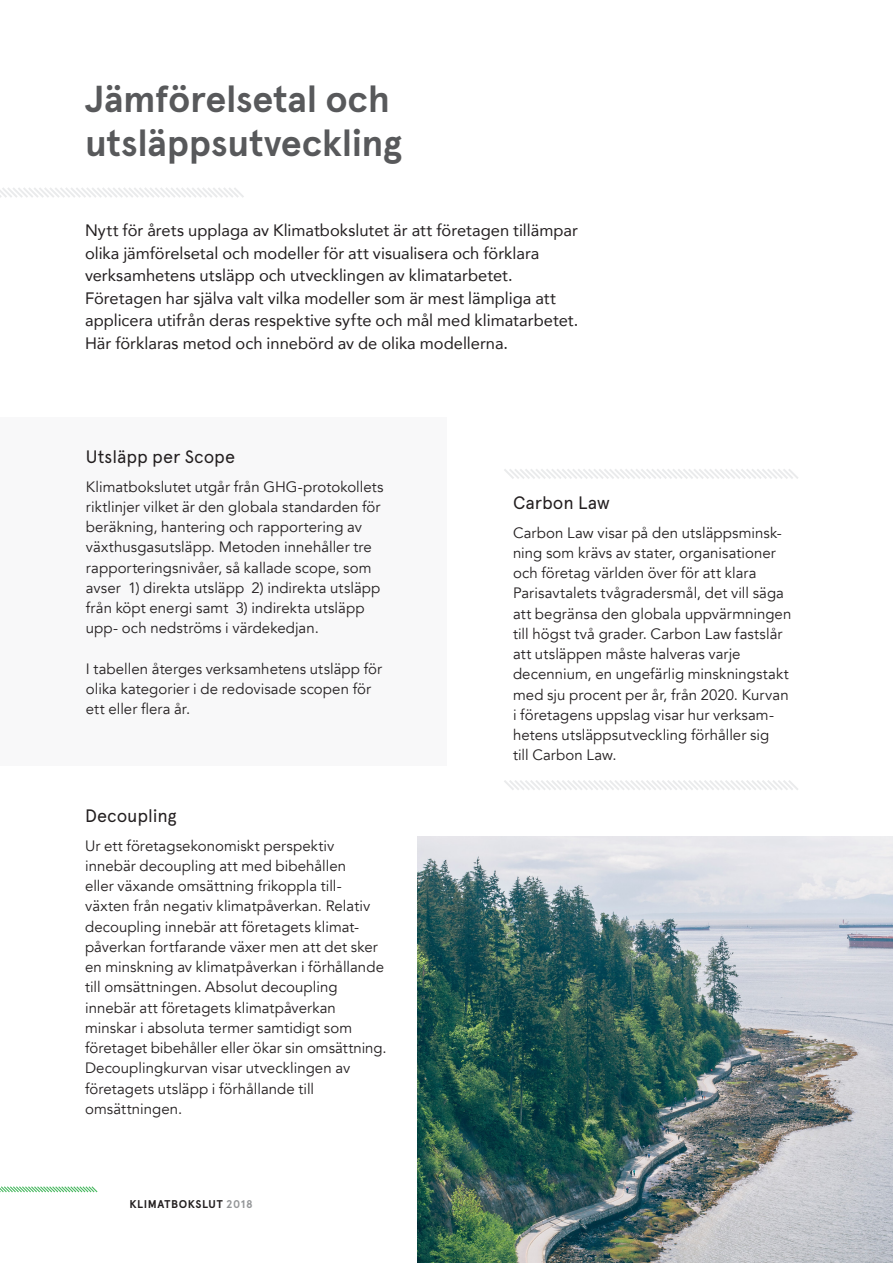
<style>
.page{position:relative;width:893px;height:1263px;background:#fff}
.page>*{position:absolute;margin:0;border:0;box-sizing:border-box;transform-origin:0 0}
.Rubrik_H2{font:700 37.5px/43.5px "Apercu";letter-spacing:-.01em;color:#58595b}
.Styckerubrik{font:18px "Apercu";letter-spacing:-.005em;color:#231f20}
.Ingress_bröd{font:16.5px/22.5px "Avenir";color:#231f20}
.Bröd{font:15px/20.2px "Avenir";letter-spacing:.005em;color:#231f20}
.t1{font:700 11.25px "Apercu";letter-spacing:.05em;color:#231f20}
.s1{color:#949698}
</style>
<div class="page">
<svg style="left:0;top:1186px;width:98px;height:7px"></svg>
<div style="left:0;top:418px;width:446px;height:348px;background:#f8f8f9"></div>
<svg style="left:0;top:188px;width:244px;height:10px"></svg>
<svg style="left:504px;top:469px;width:294px;height:10px"></svg>
<svg style="left:504px;top:780px;width:294px;height:10px"></svg>
<img style="left:418px;top:836px;width:475px;height:427px">
<p class="Rubrik_H2" style="left:85px;top:78px;width:319px">Jämförelsetal och utsläppsutveckling</p>
<p class="Ingress_bröd" style="left:85px;top:219px;width:495px">Nytt för årets upplaga av Klimatbokslutet är att företagen tillämpar olika jämförelsetal och modeller för att visualisera och förklara verksamhetens utsläpp och utvecklingen av klimatarbetet.<br>Företagen har själva valt vilka modeller som är mest lämpliga att applicera utifrån deras respektive syfte och mål med klimatarbetet.<br>Här förklaras metod och innebörd av de olika modellerna.</p>
<p class="Styckerubrik" style="left:86px;top:446px;width:151px">Utsläpp per Scope</p>
<p class="Bröd" style="left:86px;top:477px;width:299px">Klimatbokslutet utgår från GHG-protokollets riktlinjer vilket är den globala standarden för beräkning, hantering och rapportering av växthusgasutsläpp. Metoden innehåller tre rapporteringsnivåer, så kallade scope, som avser 1) direkta utsläpp 2) indirekta utsläpp från köpt energi samt 3) indirekta utsläpp upp- och nedströms i värdekedjan.</p>
<p class="Bröd" style="left:86px;top:659px;width:298px">I tabellen återges verksamhetens utsläpp för olika kategorier i de redovisade scopen för ett eller flera år.</p>
<p class="Styckerubrik" style="left:85px;top:805px;width:93px">Decoupling</p>
<p class="Bröd" style="left:85px;top:835px;width:303px">Ur ett företagsekonomiskt perspektiv innebär decoupling att med bibehållen<br>eller växande omsättning frikoppla till&shy;växten från negativ klimatpåverkan. Relativ decoupling innebär att företagets klimat&shy;påverkan fortfarande växer men att det sker en minskning av klimatpåverkan i förhållande till omsättningen. Absolut decoupling innebär att företagets klimatpåverkan minskar i absoluta termer samtidigt som företaget bibehåller eller ökar sin omsättning.<br>Decouplingkurvan visar utvecklingen av företagets utsläpp i förhållande till omsättningen.</p>
<p class="t1" style="left:129px;top:1198px;width:125px">KLIMATBOKSLUT <span class="s1">2018</span></p>
<p class="Styckerubrik" style="left:513px;top:492px;width:99px">Carbon Law</p>
<p class="Bröd" style="left:513px;top:523px;width:280px">Carbon Law visar på den utsläppsminsk&shy;ning som krävs av stater, organisationer och företag världen över för att klara Parisavtalets tvågradersmål, det vill säga att begränsa den globala uppvärmningen till högst två grader. Carbon Law fastslår att utsläppen måste halveras varje decennium, en ungefärlig minskningstakt med sju procent per år, från 2020. Kurvan i företagens uppslag visar hur verksam&shy;hetens utsläppsutveckling förhåller sig<br>till Carbon Law.</p>
</div>
